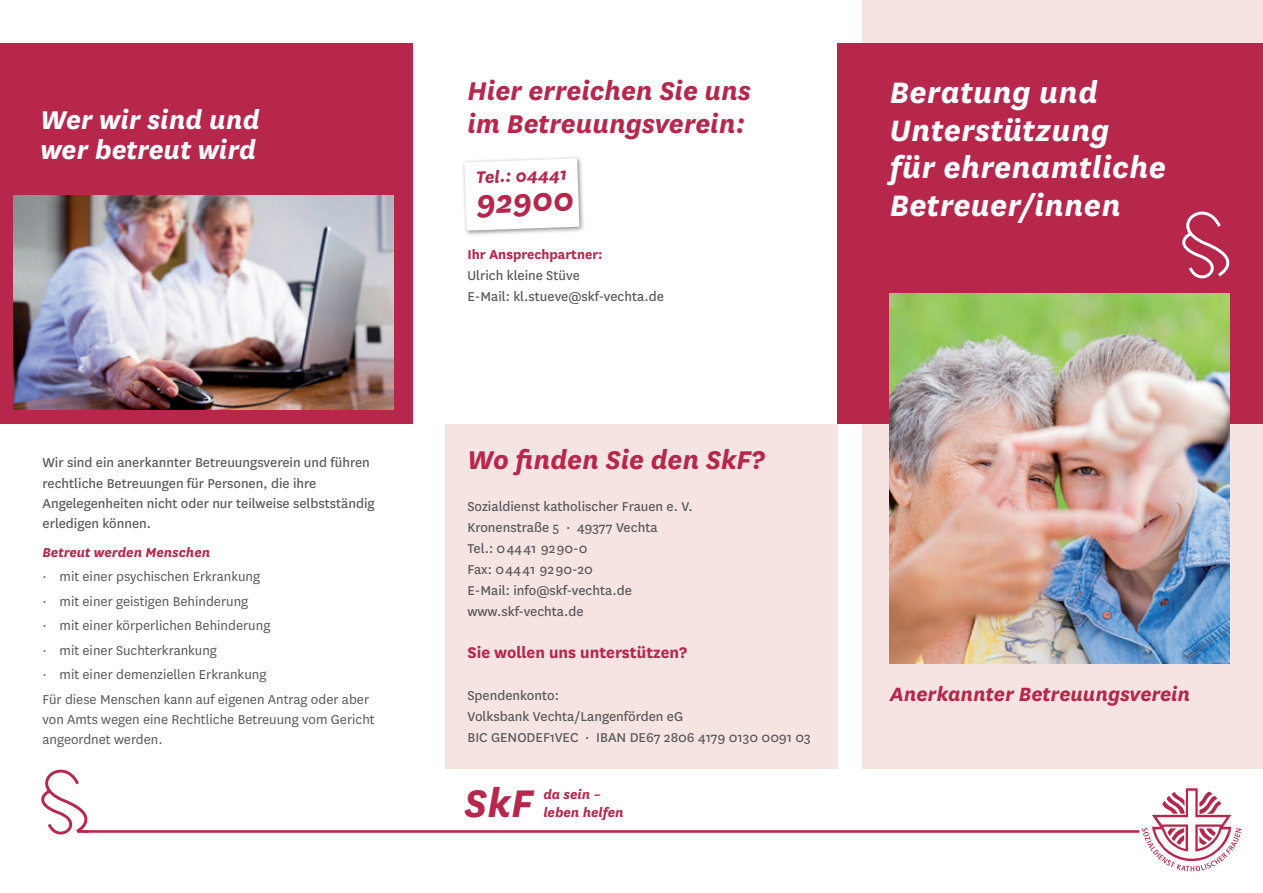
<style>
.page{position:relative;width:1263px;height:893px;background:#fff}
.page>*{position:absolute;margin:0;border:0;box-sizing:border-box;transform-origin:0 0}
.t1{font:italic 700 45px "National";color:#b6274b}
.t2{font:italic 700 36.15px "National";color:#b6274b}
.t3{font:italic 700 34.5px/37.5px "National";letter-spacing:.01em;color:#fff}
.t4{font:italic 700 30px/33px "National";color:#b6274b}
.t5{font:italic 700 30px/30px "National";color:#fff}
.t6{font:italic 700 22.5px "National";color:#b6274b}
.t7{font:italic 700 19.35px "National";color:#b6274b}
.t8{font:700 18px "National";color:#b6274b}
.t9{font:15px/21px "National";color:#57585a}
.t10{font:15px/24.5px "National";color:#57585a}
.t11{font:italic 700 15px/18px "National";color:#b6274b}
.t12{font:700 15px "National";color:#b6274b}
</style>
<div class="page">
<div style="left:862px;top:0;width:401px;height:769px;background:#f5e4e2"></div>
<div style="left:445px;top:424px;width:393px;height:345px;background:#f5e4e2"></div>
<div style="left:0;top:43px;width:412px;height:381px;background:#b6274b"></div>
<div style="left:838px;top:43px;width:425px;height:381px;background:#b6274b"></div>
<svg style="left:1142px;top:788px;width:99px;height:83px"></svg>
<img style="left:890px;top:293px;width:339px;height:370px">
<hr style="left:82px;top:830px;width:1057px;height:3px;background:#b6274b">
<div style="left:461px;top:155px;width:124px;height:82px;background:#231f20;opacity:.5"></div>
<svg style="left:464px;top:158px;width:115px;height:73px"></svg>
<svg style="left:1182px;top:211px;width:48px;height:68px"></svg>
<svg style="left:41px;top:769px;width:47px;height:66px"></svg>
<img style="left:13px;top:196px;width:380px;height:213px">
<h3 class="t5" style="left:40px;top:103px;width:221px">Wer wir sind und wer betreut wird</h3>
<p class="t9" style="left:43px;top:452px;width:334px;line-height:20.2px">Wir sind ein anerkannter Betreuungsverein und führen rechtliche Betreuungen für Personen, die ihre Angelegenheiten nicht oder nur teilweise selbstständig erledigen können.</p>
<p class="t11" style="left:43px;top:542px;width:169px">Betreut werden Menschen</p>
<p class="t10" style="left:43px;top:564px;width:328px">· mit einer psychischen Erkrankung<br>· mit einer geistigen Behinderung<br>· mit einer körperlichen Behinderung<br>· mit einer Suchterkrankung<br>· mit einer demenziellen Erkrankung<br>Für diese Menschen kann auf eigenen Antrag oder aber</p>
<p class="t10" style="left:43px;top:709px;width:334px;line-height:20.2px">von Amts wegen eine Rechtliche Betreuung vom Gericht angeordnet werden.</p>
<h3 class="t4" style="left:467px;top:72px;width:285px">Hier erreichen Sie uns im Betreuungsverein:</h3>
<p class="t7" style="left:475px;top:164px;width:93px;rotate:-2deg">Tel.: 04441</p>
<h2 class="t2" style="left:476px;top:177px;width:99px;rotate:-2deg">92900</h2>
<p class="t12" style="left:467px;top:244px;width:137px">Ihr Ansprechpartner:</p>
<p class="t9" style="left:467px;top:264px;width:198px">Ulrich kleine Stüve<br>E-Mail: kl.stueve@skf-vechta.de</p>
<h3 class="t4" style="left:467px;top:441px;width:299px">Wo finden Sie den SkF?</h3>
<p class="t9" style="left:467px;top:495px;width:227px">Sozialdienst katholischer Frauen e. V.<br>Kronenstraße 5 · 49377 Vechta<br>Tel.: 0 44 41 92 90-0<br>Fax: 0 44 41 92 90-20<br>E-Mail: info@skf-vechta.de www.skf-vechta.de</p>
<p class="t8" style="left:467px;top:640px;width:221px">Sie wollen uns unterstützen?</p>
<p class="t9" style="left:467px;top:684px;width:345px">Spendenkonto:<br>Volksbank Vechta/Langenförden eG<br>BIC GENODEF1VEC · IBAN DE67 2806 4179 0130 0091 03</p>
<h1 class="t1" style="left:464px;top:773px;width:70px">SkF</h1>
<p class="t11" style="left:543px;top:785px;width:82px">da sein – leben helfen</p>
<h3 class="t3" style="left:890px;top:72px;width:277px">Beratung und<br>Unterstützung<br>für ehrenamtliche<br>Betreuer/innen</h3>
<h3 class="t6" style="left:890px;top:679px;width:302px">Anerkannter Betreuungsverein</h3>
</div>
